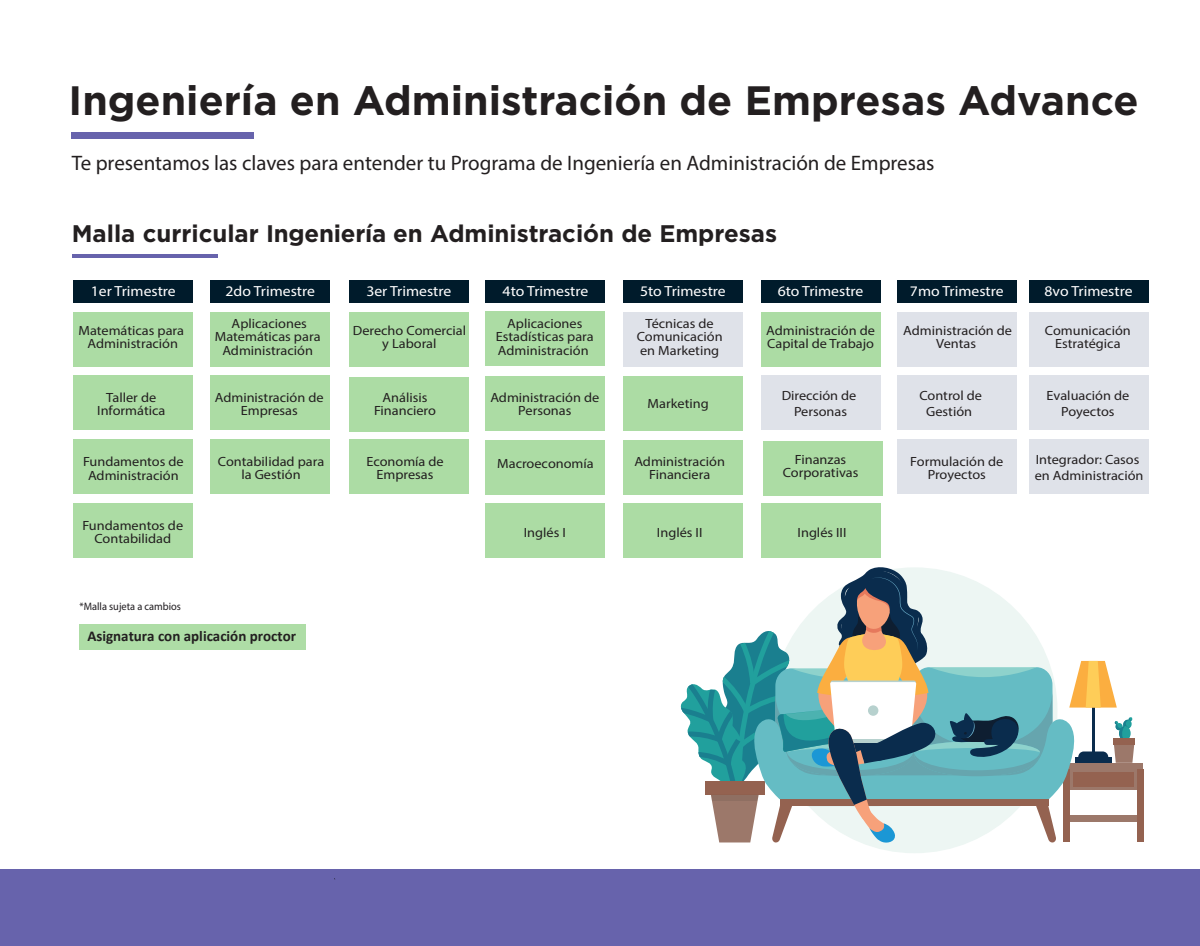
<style>
.page{position:relative;width:1200px;height:946px;background:#fff}
.page>*{position:absolute;margin:0;border:0;box-sizing:border-box;transform-origin:0 0}
.t1{font:700 41px "Gotham";color:#231f20}
.t2{font:700 24px "Gotham";color:#231f20}
.t3{font:21px "Myriad Pro";color:#231f20}
.t4{font:700 15px "Calibri";color:#231f20}
.t5{font:14.7px "Myriad Pro";color:#fff;scale:1.07 1}
.t6{font:13.4px/13.4px "Myriad Pro";color:#231f20;text-align:center;scale:1.07 1}
.t7{font:10.8px "Myriad Pro";color:#1f1b1f;scale:.96 1}
</style>
<div class="page">
<div style="left:623px;top:440px;width:120px;height:55px;background:#acdca4"></div>
<div style="left:623px;top:376px;width:120px;height:54px;background:#acdca4"></div>
<div style="left:0;top:870px;width:1200px;height:76px;background:#6763ac"></div>
<hr style="left:73px;top:255px;width:145px;height:3px;background:#6763ac">
<div style="left:71px;top:132px;width:182px;height:7px;background:#6763ac"></div>
<div style="left:79px;top:624px;width:227px;height:25px;background:#aedda6"></div>
<div style="left:1064px;top:763px;width:79px;height:6px;background:#9c786a"></div>
<div style="left:1064px;top:815px;width:79px;height:7px;background:#9c786a"></div>
<div style="left:1064px;top:769px;width:79px;height:21px;background:#9c786a"></div>
<div style="left:1137px;top:769px;width:6px;height:73px;background:#946250"></div>
<div style="left:1113px;top:738px;width:22px;height:7px;background:#946250"></div>
<svg style="left:680px;top:567px;width:454px;height:277px"></svg>
<div style="left:73px;top:280px;width:120px;height:22px;background:#001b2b"></div>
<div style="left:74px;top:312px;width:119px;height:54px;background:#acdca4"></div>
<div style="left:74px;top:376px;width:119px;height:54px;background:#acdca4"></div>
<div style="left:74px;top:440px;width:119px;height:54px;background:#acdca4"></div>
<div style="left:210px;top:280px;width:120px;height:22px;background:#001b2b"></div>
<div style="left:210px;top:312px;width:120px;height:54px;background:#acdca4"></div>
<div style="left:210px;top:376px;width:120px;height:54px;background:#acdca4"></div>
<div style="left:210px;top:440px;width:120px;height:54px;background:#acdca4"></div>
<div style="left:349px;top:280px;width:120px;height:22px;background:#001b2b"></div>
<div style="left:349px;top:312px;width:120px;height:54px;background:#acdca4"></div>
<div style="left:349px;top:440px;width:120px;height:54px;background:#acdca4"></div>
<div style="left:486px;top:280px;width:119px;height:22px;background:#001b2b"></div>
<div style="left:486px;top:312px;width:119px;height:54px;background:#acdca4"></div>
<div style="left:486px;top:377px;width:119px;height:54px;background:#acdca4"></div>
<div style="left:486px;top:440px;width:119px;height:55px;background:#acdca4"></div>
<div style="left:486px;top:503px;width:119px;height:55px;background:#acdca4"></div>
<div style="left:350px;top:377px;width:119px;height:55px;background:#acdca4"></div>
<div style="left:763px;top:441px;width:120px;height:55px;background:#acdca4"></div>
<div style="left:623px;top:280px;width:120px;height:22px;background:#001b2b"></div>
<div style="left:623px;top:312px;width:120px;height:54px;background:#dfe2e9"></div>
<div style="left:623px;top:503px;width:120px;height:55px;background:#acdca4"></div>
<div style="left:761px;top:280px;width:119px;height:22px;background:#001b2b"></div>
<div style="left:761px;top:312px;width:119px;height:54px;background:#acdca4"></div>
<div style="left:761px;top:376px;width:119px;height:54px;background:#dfe2e9"></div>
<div style="left:761px;top:503px;width:119px;height:55px;background:#acdca4"></div>
<div style="left:897px;top:280px;width:120px;height:22px;background:#001b2b"></div>
<div style="left:897px;top:312px;width:120px;height:54px;background:#dfe2e9"></div>
<div style="left:897px;top:376px;width:120px;height:54px;background:#dfe2e9"></div>
<div style="left:897px;top:440px;width:120px;height:54px;background:#dfe2e9"></div>
<div style="left:1029px;top:280px;width:119px;height:22px;background:#001b2b"></div>
<div style="left:1029px;top:312px;width:119px;height:54px;background:#dfe2e9"></div>
<div style="left:1029px;top:376px;width:119px;height:54px;background:#dfe2e9"></div>
<div style="left:1029px;top:440px;width:119px;height:54px;background:#dfe2e9"></div>
<div style="left:73px;top:503px;width:119px;height:55px;background:#acdca4"></div>
<h1 class="t1" style="left:69px;top:74px;width:1072px">Ingeniería en Administración de Empresas Advance</h1>
<h3 class="t3" style="left:72px;top:150px;width:864px">Te presentamos las claves para entender tu Programa de Ingeniería en Administración de Empresas</h3>
<h2 class="t2" style="left:72px;top:218px;width:707px">Malla curricular Ingeniería en Administración de Empresas</h2>
<p class="t5" style="left:91px;top:282px;width:81px">1er Trimestre</p>
<p class="t5" style="left:226px;top:282px;width:85px">2do Trimestre</p>
<p class="t5" style="left:366px;top:282px;width:81px">3er Trimestre</p>
<p class="t5" style="left:503px;top:282px;width:82px">4to Trimestre</p>
<p class="t5" style="left:640px;top:282px;width:82px">5to Trimestre</p>
<p class="t5" style="left:778px;top:282px;width:82px">6to Trimestre</p>
<p class="t5" style="left:910px;top:282px;width:89px">7mo Trimestre</p>
<p class="t5" style="left:1045px;top:282px;width:84px">8vo Trimestre</p>
<p class="t6" style="left:215px;top:317px;width:100px">Aplicaciones<br>Matemáticas para<br>Administración</p>
<p class="t6" style="left:215px;top:390px;width:103px">Administración de<br>Empresas</p>
<p class="t6" style="left:218px;top:454px;width:101px">Contabilidad para la Gestión</p>
<p class="t6" style="left:496px;top:317px;width:93px">Aplicaciones<br>Estadísticas para<br>Administración</p>
<p class="t6" style="left:490px;top:390px;width:103px">Administración de<br>Personas</p>
<p class="t6" style="left:637px;top:317px;width:82px">Técnicas de<br>Comunicación en Marketing</p>
<p class="t6" style="left:353px;top:323px;width:107px">Derecho Comercial y Laboral</p>
<p class="t6" style="left:766px;top:323px;width:103px;text-align:left">Administración de<br>Capital de Trabajo</p>
<p class="t6" style="left:782px;top:387px;width:71px;line-height:16px">Dirección de<br>Personas</p>
<p class="t6" style="left:783px;top:453px;width:72px">Finanzas<br>Corporativas</p>
<p class="t6" style="left:903px;top:323px;width:103px">Administración de<br>Ventas</p>
<p class="t6" style="left:78px;top:323px;width:100px">Matemáticas para<br>Administración</p>
<p class="t6" style="left:1045px;top:323px;width:82px">Comunicación<br>Estratégica</p>
<p class="t6" style="left:1047px;top:387px;width:79px;line-height:16px">Evaluación de<br>Poyectos</p>
<p class="t6" style="left:1035px;top:451px;width:103px;line-height:16px;text-align:left">Integrador: Casos en Administración</p>
<p class="t6" style="left:919px;top:387px;width:60px;line-height:16px">Control de<br>Gestión</p>
<p class="t6" style="left:374px;top:390px;width:59px">Análisis<br>Financiero</p>
<p class="t6" style="left:97px;top:390px;width:65px">Taller de<br>Informática</p>
<p class="t6" style="left:648px;top:397px;width:59px">Marketing</p>
<p class="t6" style="left:366px;top:454px;width:74px">Economía de<br>Empresas</p>
<p class="t6" style="left:634px;top:454px;width:86px">Administración<br>Financiera</p>
<p class="t6" style="left:910px;top:454px;width:88px">Formulación de<br>Proyectos</p>
<p class="t6" style="left:83px;top:455px;width:96px">Fundamentos de<br>Administración</p>
<p class="t6" style="left:497px;top:457px;width:92px">Macroeconomía</p>
<p class="t6" style="left:82px;top:518px;width:96px">Fundamentos de<br>Contabilidad</p>
<p class="t7" style="left:79px;top:600px;width:107px">*Malla sujeta a cambios</p>
<p class="t4" style="left:87px;top:626px;width:210px">Asignatura con aplicación proctor</p>
<p class="t6" style="left:524px;top:525px;width:41px">Inglés I</p>
<p class="t6" style="left:657px;top:525px;width:44px">Inglés II</p>
<p class="t6" style="left:798px;top:525px;width:47px">Inglés III</p>
</div>
